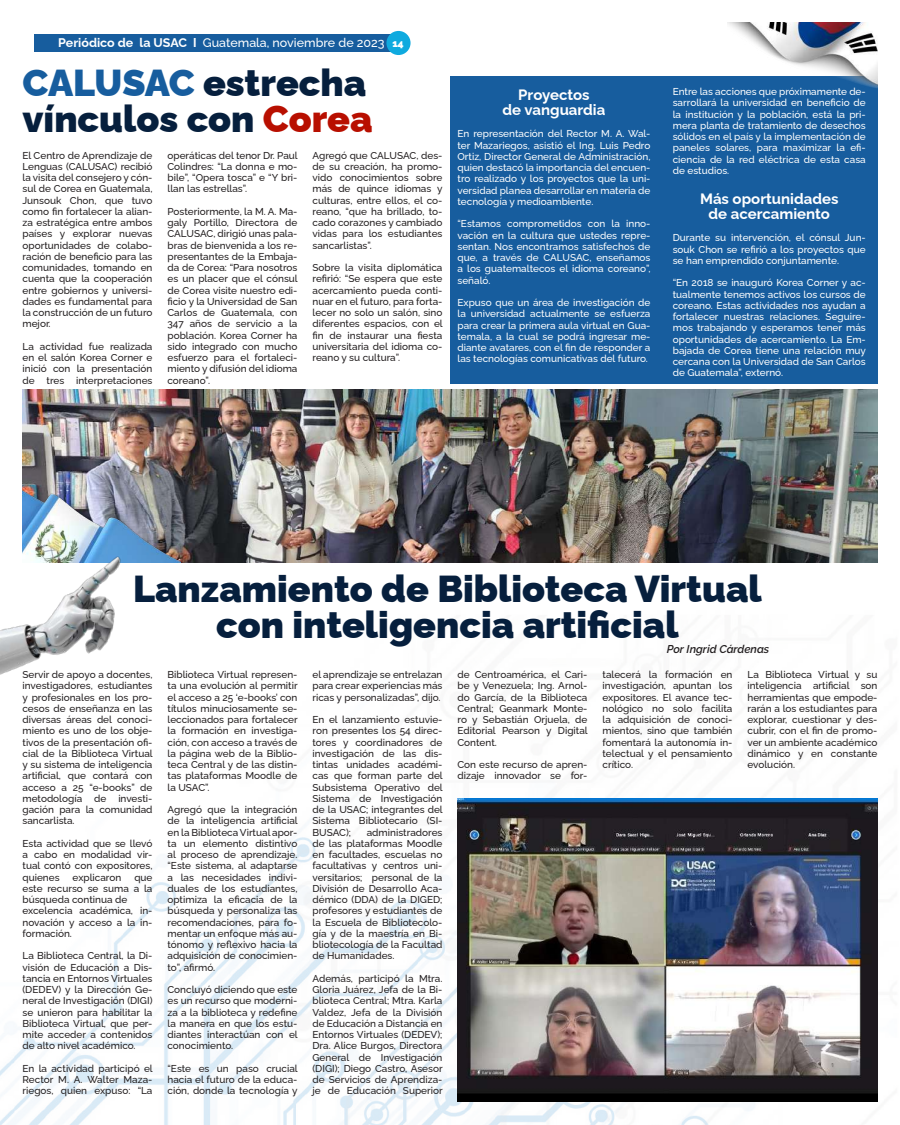
<style>
.page{position:relative;width:900px;height:1125px;background:#fff}
.page>*{position:absolute;margin:0;border:0;box-sizing:border-box;transform-origin:0 0}
.t1{font:900 37.5px/36.2px "Raleway";color:#061f3d}
.t2{font:700 15px/15px "Raleway";color:#fff;text-align:center}
.t3{font:500 12.5px "Raleway";color:#fff}
.t4{font:italic 600 11.25px "Raleway";color:#231f20}
.t5{font:500 10px/11.2px "Raleway";color:#231f20;text-align:justify}
.t6{font:500 10px/11.2px "Raleway";color:#fff;text-align:justify}
.s1{font-weight:700}
.s2{font-family:"Arial";font-weight:700}
.s3{font-weight:900;font-size:10px}
.s4{color:#175d9e}
.s5{color:#b80f00}
</style>
<div class="page">
<img style="left:0;top:562px;width:878px;height:563px">
<img style="left:22px;top:389px;width:856px;height:173px">
<div style="left:450px;top:76px;width:428px;height:308px;background:#175d9e"></div>
<img style="left:727px;top:22px;width:151px;height:66px">
<img style="left:22px;top:439px;width:158px;height:105px">
<img style="left:458px;top:799px;width:420px;height:303px">
<img style="left:0;top:544px;width:193px;height:155px">
<div style="left:34px;top:34px;width:362px;height:18px;background:#175d9e"></div>
<div style="left:386px;top:31px;width:25px;height:24px;background:#0faadf;border-radius:50%"></div>
<p class="t3" style="left:58px;top:33px;width:347px"><span class="s1">Periódico de la USAC</span> <span class="s2">l</span> Guatemala, noviembre de 2023 <span class="s3">14</span></p>
<h1 class="t1" style="left:22px;top:60px;width:352px"><span class="s4">CALUSAC</span> estrecha vínculos con <span class="s5">Corea</span></h1>
<p class="t5" style="left:22px;top:148px;width:132px">El Centro de Aprendizaje de Lenguas (CALUSAC) recibió la visita del consejero y cón&shy;sul de Corea en Guatemala, Junsouk Chon, que tuvo como fin fortalecer la alian&shy;za estratégica entre ambos países y explorar nuevas oportunidades de colabo&shy;ración de beneficio para las comunidades, tomando en cuenta que la cooperación entre gobiernos y universi&shy;dades es fundamental para la construcción de un futuro mejor.</p>
<p class="t5" style="left:22px;top:340px;width:132px">La actividad fue realizada en el salón Korea Corner e inició con la presentación de tres interpretaciones</p>
<p class="t5" style="left:168px;top:148px;width:132px">operáticas del tenor Dr. Paul Colindres: “La donna e mo&shy;bile”, “Opera tosca” e “Y bri&shy;llan las estrellas”.</p>
<p class="t5" style="left:168px;top:205px;width:132px">Posteriormente, la M. A. Ma&shy;galy Portillo, Directora de CALUSAC, dirigió unas pala&shy;bras de bienvenida a los re&shy;presentantes de la Embaja&shy;da de Corea: “Para nosotros es un placer que el cónsul de Corea visite nuestro edi&shy;ficio y la Universidad de San Carlos de Guatemala, con 347 años de servicio a la población. Korea Corner ha sido integrado con mucho esfuerzo para el fortaleci&shy;miento y difusión del idioma coreano”.</p>
<p class="t5" style="left:312px;top:148px;width:132px">Agregó que CALUSAC, des&shy;de su creación, ha promo&shy;vido conocimientos sobre más de quince idiomas y culturas, entre ellos, el co&shy;reano, “que ha brillado, to&shy;cado corazones y cambiado vidas para los estudiantes sancarlistas”.</p>
<p class="t5" style="left:312px;top:261px;width:132px">Sobre la visita diplomática refirió: “Se espera que este acercamiento pueda conti&shy;nuar en el futuro, para forta&shy;lecer no solo un salón, sino diferentes espacios, con el fin de instaurar una fiesta universitaria del idioma co&shy;reano y su cultura”.</p>
<h2 class="t2" style="left:503px;top:85px;width:104px">Proyectos<br>de vanguardia</h2>
<p class="t6" style="left:458px;top:127px;width:195px">En representación del Rector M. A. Wal&shy;ter Mazariegos, asistió el Ing. Luis Pedro Ortiz, Director General de Administración, quien destacó la importancia del encuen&shy;tro realizado y los proyectos que la uni&shy;versidad planea desarrollar en materia de tecnología y medioambiente.</p>
<p class="t6" style="left:458px;top:217px;width:195px">“Estamos comprometidos con la inno&shy;vación en la cultura que ustedes repre&shy;sentan. Nos encontramos satisfechos de que, a través de CALUSAC, enseñamos a los guatemaltecos el idioma coreano”, señaló.</p>
<p class="t6" style="left:458px;top:296px;width:195px">Expuso que un área de investigación de la universidad actualmente se esfuerza para crear la primera aula virtual en Gua&shy;temala, a la cual se podrá ingresar me&shy;diante avatares, con el fin de responder a las tecnologías comunicativas del futuro.</p>
<p class="t6" style="left:673px;top:85px;width:195px">Entre las acciones que próximamente de&shy;sarrollará la universidad en beneficio de la institución y la población, está la pri&shy;mera planta de tratamiento de desechos sólidos en el país y la implementación de paneles solares, para maximizar la efi&shy;ciencia de la red eléctrica de esta casa de estudios.</p>
<h2 class="t2" style="left:700px;top:189px;width:140px">Más oportunidades de acercamiento</h2>
<p class="t6" style="left:673px;top:231px;width:195px">Durante su intervención, el cónsul Jun&shy;souk Chon se refirió a los proyectos que se han emprendido conjuntamente.</p>
<p class="t6" style="left:673px;top:276px;width:195px">“En 2018 se inauguró Korea Corner y ac&shy;tualmente tenemos activos los cursos de coreano. Estas actividades nos ayudan a fortalecer nuestras relaciones. Seguire&shy;mos trabajando y esperamos tener más oportunidades de acercamiento. La Em&shy;bajada de Corea tiene una relación muy cercana con la Universidad de San Carlos de Guatemala”, externó.</p>
<h1 class="t1" style="left:133px;top:567px;width:630px;text-align:center">Lanzamiento de Biblioteca Virtual con inteligencia artificial</h1>
<p class="t4" style="left:667px;top:643px;width:104px">Por Ingrid Cárdenas</p>
<p class="t5" style="left:22px;top:668px;width:132px">Servir de apoyo a docentes, investigadores, estudiantes y profesionales en los pro&shy;cesos de enseñanza en las diversas áreas del conoci&shy;miento es uno de los obje&shy;tivos de la presentación ofi&shy;cial de la Biblioteca Virtual y su sistema de inteligencia artificial, que contará con acceso a 25 “e-books” de metodología de investi&shy;gación para la comunidad sancarlista.</p>
<p class="t5" style="left:22px;top:837px;width:132px">Esta actividad que se llevó a cabo en modalidad vir&shy;tual contó con expositores, quienes</p>
<p class="t5" style="left:73px;top:870px;width:50px">explicaron</p>
<p class="t5" style="left:22px;top:870px;width:132px;text-align:left;text-indent:112px">que este recurso se suma a la búsqueda continua de excelencia académica, in&shy;novación y acceso a la in&shy;formación.</p>
<p class="t5" style="left:22px;top:949px;width:132px">La Biblioteca Central, la Di&shy;visión de Educación a Dis&shy;tancia en Entornos Virtuales (DEDEV) y la Dirección Ge&shy;neral de Investigación (DIGI) se unieron para habilitar la Biblioteca Virtual, que per&shy;mite acceder a contenidos de alto nivel académico.</p>
<p class="t5" style="left:22px;top:1062px;width:132px">En la actividad participó el Rector M. A. Walter Maza&shy;riegos, quien expuso: “La</p>
<p class="t5" style="left:168px;top:668px;width:132px">Biblioteca Virtual represen&shy;ta una evolución al permitir el acceso a 25 ‘e-books’ con títulos minuciosamente se&shy;leccionados para fortalecer la formación en investiga&shy;ción, con acceso a través de la página web de la Biblio&shy;teca Central y de las distin&shy;tas plataformas Moodle de la USAC”.</p>
<p class="t5" style="left:168px;top:803px;width:132px">Agregó que la integración de la inteligencia artificial en la Biblioteca Virtual apor&shy;ta un elemento distintivo al proceso de aprendizaje. “Este sistema, al adaptarse a las necesidades indivi&shy;duales de los estudiantes, optimiza la eficacia de la búsqueda y personaliza las recomendaciones, para fo&shy;mentar un enfoque más au&shy;tónomo y reflexivo hacia la adquisición de conocimien&shy;to”, afirmó.</p>
<p class="t5" style="left:168px;top:983px;width:132px">Concluyó diciendo que este es un recurso que moderni&shy;za a la biblioteca y redefine la manera en que los estu&shy;diantes interactúan con el conocimiento.</p>
<p class="t5" style="left:168px;top:1062px;width:132px">“Este es un paso crucial hacia el futuro de la educa&shy;ción, donde la tecnología y</p>
<p class="t5" style="left:312px;top:668px;width:131px">el aprendizaje se entrelazan para crear experiencias más ricas y personalizadas”, dijo.</p>
<p class="t5" style="left:312px;top:713px;width:132px">En el lanzamiento estuvie&shy;ron presentes los 54 direc&shy;tores y coordinadores de investigación de las dis&shy;tintas unidades académi&shy;cas que forman parte del Subsistema Operativo del Sistema de Investigación de la USAC; integrantes del Sistema Bibliotecario (SI-BUSAC);</p>
<p class="t5" style="left:312px;top:825px;width:131px;text-indent:54px">administradores de las plataformas Moodle en facultades, escuelas no facultativas y centros uni&shy;versitarios; personal de la División de Desarrollo Aca&shy;démico (DDA) de la DIGED; profesores y estudiantes de la Escuela de Bibliotecolo&shy;gía y de la maestría en Bi&shy;bliotecología de la Facultad de Humanidades.</p>
<p class="t5" style="left:312px;top:972px;width:132px">Además, participó la Mtra.<br>Gloria Juárez, Jefa de la Bi&shy;blioteca Central; Mtra. Karla Valdez, Jefa de la División de Educación a Distancia en Entornos Virtuales (DEDEV); Dra. Alice Burgos, Directora General de Investigación (DIGI); Diego Castro, Asesor de Servicios de Aprendiza&shy;je de Educación Superior</p>
<p class="t5" style="left:458px;top:668px;width:132px">de Centroamérica, el Cari&shy;be y Venezuela; Ing. Arnol&shy;do García, de la Biblioteca Central; Geanmark Monte&shy;ro y Sebastián Orjuela, de Editorial Pearson y Digital Content.</p>
<p class="t5" style="left:458px;top:758px;width:131px">Con este recurso de apren&shy;dizaje innovador se for-</p>
<p class="t5" style="left:602px;top:668px;width:132px">talecerá la formación en investigación, apuntan los expositores. El avance tec&shy;nológico no solo facilita la adquisición de conoci&shy;mientos, sino que también fomentará la autonomía in&shy;telectual y el pensamiento crítico.</p>
<p class="t5" style="left:748px;top:668px;width:131px">La Biblioteca Virtual y su inteligencia artificial son herramientas que empode&shy;rarán a los estudiantes para explorar, cuestionar y des&shy;cubrir, con el fin de promo&shy;ver un ambiente académico dinámico y en constante evolución.</p>
</div>
